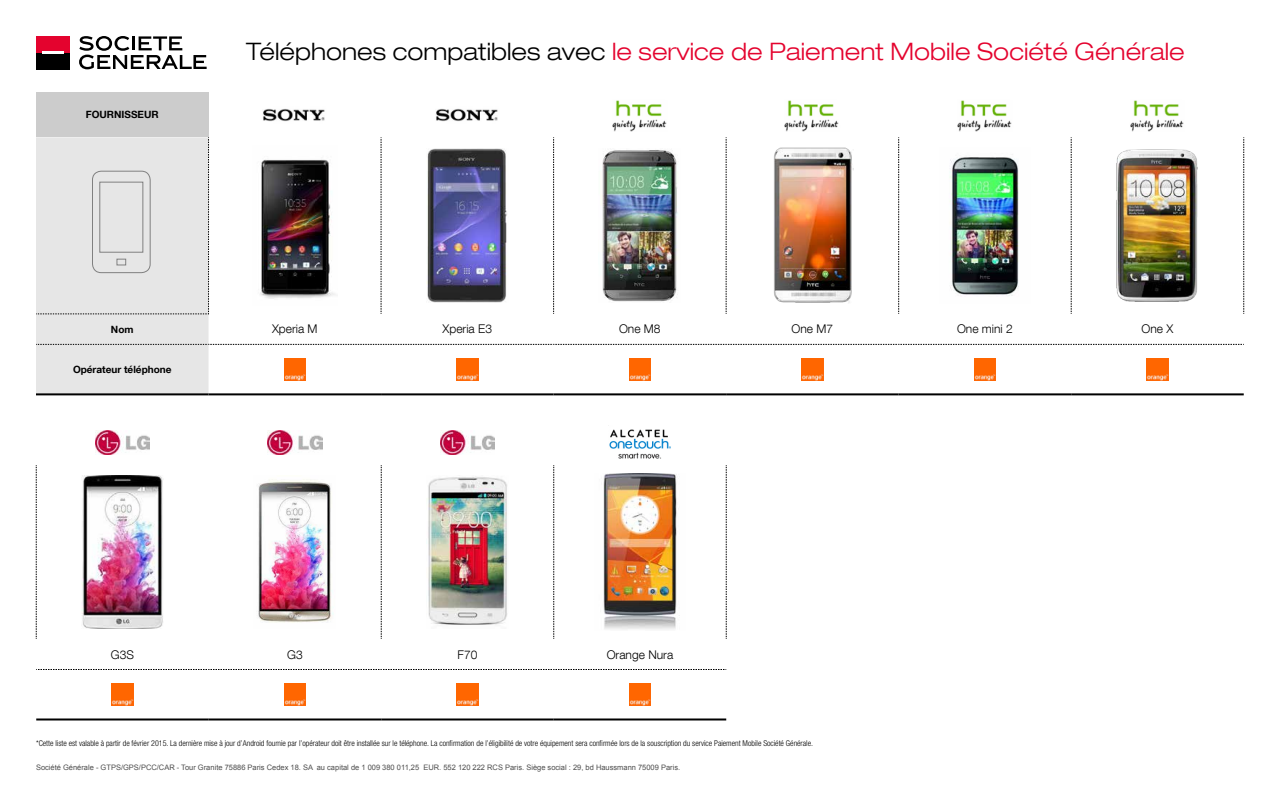
<style>
.page{position:relative;width:1280px;height:800px;background:#fff}
.page>*{position:absolute;margin:0;border:0;box-sizing:border-box;transform-origin:0 0}
.t1{font:300 expanded 24px "Helvetica Neue LT Com";color:#e4032e}
.t2{font:300 12px "Helvetica Neue LT Com";color:#000}
.t3{font:700 10px "Helvetica Neue LT Com";color:#000}
.t4{font:300 condensed 8px "Helvetica Neue LT Com";color:#000}
.t5{font:7.5px "Arial";color:#4d4d4d}
.s1{color:#000}
</style>
<div class="page">
<div style="left:36px;top:92px;width:173px;height:45px;background:#ccc"></div>
<div style="left:36px;top:315px;width:173px;height:78px;background:#e6e6e6"></div>
<svg style="left:209px;top:395px;width:1035px;height:1px"></svg>
<svg style="left:381px;top:137px;width:1px;height:177px"></svg>
<svg style="left:1244px;top:137px;width:1px;height:177px"></svg>
<svg style="left:898px;top:137px;width:1px;height:177px"></svg>
<svg style="left:553px;top:137px;width:1px;height:177px"></svg>
<svg style="left:726px;top:137px;width:1px;height:177px"></svg>
<svg style="left:1071px;top:137px;width:1px;height:177px"></svg>
<svg style="left:36px;top:344px;width:1208px;height:1px"></svg>
<hr style="left:209px;top:393px;width:172px;height:2px;background:#000">
<hr style="left:899px;top:393px;width:172px;height:2px;background:#000">
<hr style="left:726px;top:393px;width:173px;height:2px;background:#000">
<hr style="left:381px;top:393px;width:173px;height:2px;background:#000">
<hr style="left:554px;top:393px;width:172px;height:2px;background:#000">
<hr style="left:1071px;top:393px;width:173px;height:2px;background:#000">
<hr style="left:36px;top:393px;width:173px;height:2px;background:#000">
<img style="left:263px;top:108px;width:62px;height:14px">
<img style="left:436px;top:108px;width:62px;height:14px">
<img style="left:612px;top:100px;width:55px;height:31px">
<img style="left:784px;top:100px;width:55px;height:31px">
<img style="left:957px;top:100px;width:55px;height:31px">
<img style="left:1130px;top:100px;width:54px;height:31px">
<img style="left:260px;top:159px;width:76px;height:140px">
<img style="left:426px;top:149px;width:81px;height:154px">
<img style="left:602px;top:150px;width:76px;height:152px">
<img style="left:774px;top:147px;width:80px;height:156px">
<img style="left:950px;top:154px;width:69px;height:142px">
<img style="left:1117px;top:149px;width:81px;height:153px">
<img style="left:284px;top:359px;width:22px;height:21px">
<img style="left:457px;top:359px;width:21px;height:21px">
<img style="left:629px;top:359px;width:22px;height:21px">
<img style="left:802px;top:359px;width:21px;height:21px">
<img style="left:974px;top:359px;width:22px;height:21px">
<img style="left:1147px;top:359px;width:21px;height:21px">
<svg style="left:36px;top:720px;width:690px;height:1px"></svg>
<svg style="left:36px;top:465px;width:1px;height:174px"></svg>
<svg style="left:381px;top:465px;width:1px;height:174px"></svg>
<svg style="left:726px;top:465px;width:1px;height:174px"></svg>
<svg style="left:554px;top:465px;width:1px;height:174px"></svg>
<svg style="left:36px;top:669px;width:691px;height:1px"></svg>
<hr style="left:36px;top:718px;width:173px;height:2px;background:#000">
<hr style="left:209px;top:718px;width:172px;height:2px;background:#000">
<hr style="left:554px;top:718px;width:172px;height:2px;background:#000">
<hr style="left:381px;top:718px;width:173px;height:2px;background:#000">
<img style="left:95px;top:430px;width:55px;height:25px">
<img style="left:268px;top:430px;width:54px;height:25px">
<img style="left:440px;top:430px;width:55px;height:25px">
<img style="left:609px;top:429px;width:62px;height:30px">
<img style="left:82px;top:475px;width:81px;height:154px">
<img style="left:258px;top:479px;width:76px;height:144px">
<img style="left:428px;top:476px;width:79px;height:149px">
<img style="left:603px;top:474px;width:77px;height:156px">
<img style="left:112px;top:684px;width:21px;height:21px">
<img style="left:284px;top:684px;width:22px;height:21px">
<img style="left:457px;top:684px;width:21px;height:21px">
<img style="left:629px;top:684px;width:22px;height:21px">
<svg style="left:79px;top:36px;width:128px;height:33px"></svg>
<div style="left:36px;top:36px;width:33px;height:17px;background:#e4032e"></div>
<div style="left:36px;top:53px;width:33px;height:16px;background:#000"></div>
<hr style="left:42px;top:52px;width:22px;height:2px;background:#fff">
<div style="left:36px;top:137px;width:173px;height:178px;background:#e6e6e6"></div>
<div style="left:116px;top:259px;width:10px;height:6px;border:1px solid #808080"></div>
<p class="t3" style="left:86px;top:109px;width:74px">FOURNISSEUR</p>
<h1 class="t1" style="left:246px;top:37px;width:940px"><span class="s1">Téléphones compatibles avec</span> le service de Paiement Mobile Société Générale</h1>
<p class="t3" style="left:111px;top:323px;width:24px">Nom</p>
<h2 class="t2" style="left:272px;top:322px;width:47px">Xperia M</h2>
<h2 class="t2" style="left:443px;top:322px;width:51px">Xperia E3</h2>
<h2 class="t2" style="left:619px;top:322px;width:43px">One M8</h2>
<h2 class="t2" style="left:792px;top:322px;width:43px">One M7</h2>
<h2 class="t2" style="left:957px;top:322px;width:57px">One mini 2</h2>
<h2 class="t2" style="left:1142px;top:322px;width:33px">One X</h2>
<p class="t3" style="left:73px;top:363px;width:100px">Opérateur téléphone</p>
<h2 class="t2" style="left:111px;top:647px;width:25px">G3S</h2>
<h2 class="t2" style="left:287px;top:647px;width:17px">G3</h2>
<h2 class="t2" style="left:458px;top:647px;width:21px">F70</h2>
<h2 class="t2" style="left:607px;top:647px;width:68px">Orange Nura</h2>
<p class="t4" style="left:36px;top:739px;width:779px">*Cette liste est valable à partir de février 2015. La dernière mise à jour d’Android fournie par l’opérateur doit être installée sur le téléphone. La confirmation de l’éligibilité de votre équipement sera confirmée lors de la souscription du service Paiement Mobile Société Générale.</p>
<p class="t5" style="left:36px;top:762px;width:646px">Société Générale - GTPS/GPS/PCC/CAR - Tour Granite 75886 Paris Cedex 18. SA au capital de 1 009 380 011,25 EUR. 552 120 222 RCS Paris. Siège social : 29, bd Haussmann 75009 Paris.</p>
</div>
